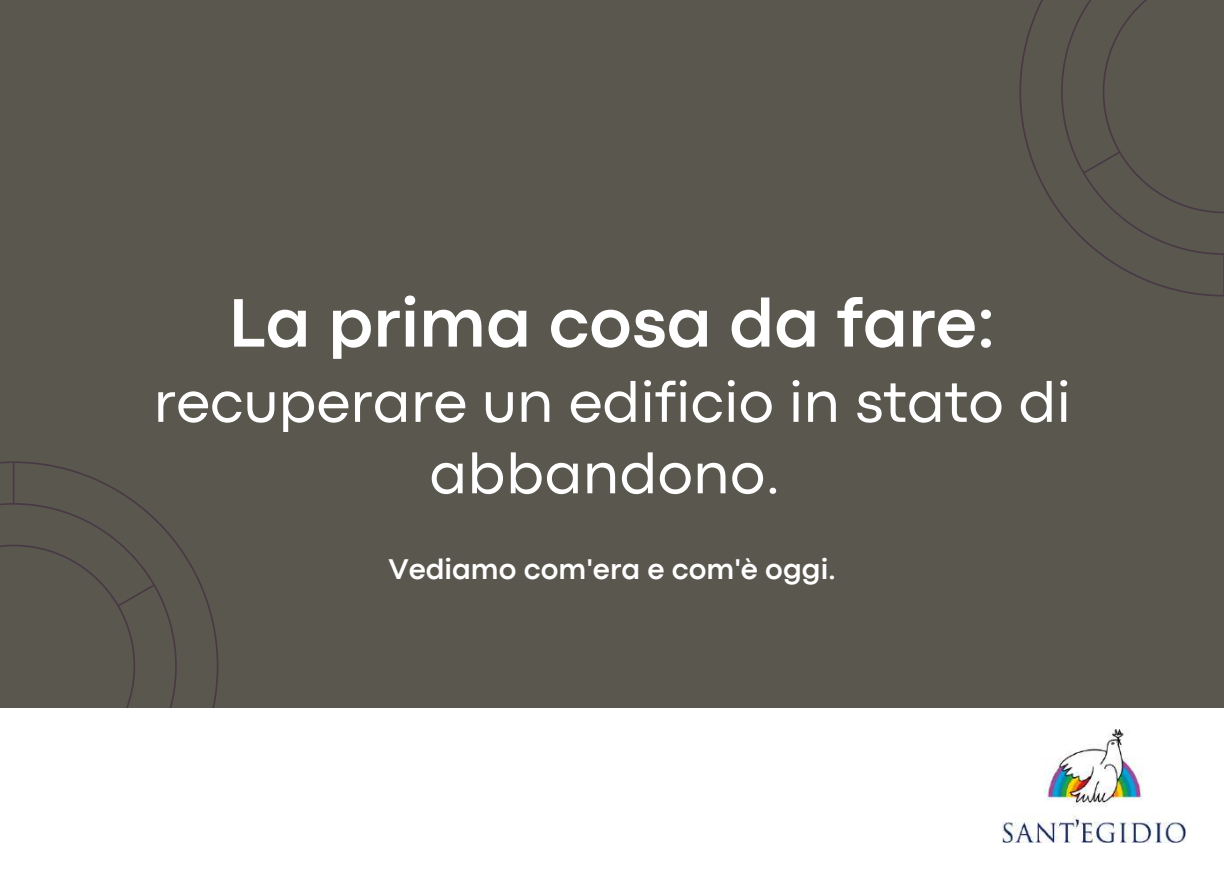
<style>
.page{position:relative;width:1224px;height:873px;background:#5a574f}
.page>*{position:absolute;margin:0;border:0;box-sizing:border-box;transform-origin:0 0}
.t1{font:700 71.4px "Codec Pro";color:#fff}
.t2{font:59.6px/71.4px "Codec Pro";color:#fff;text-align:center}
.t3{font:700 29.8px "Codec Pro";color:#fff}
</style>
<div class="page">
<svg style="left:0;top:461px;width:218px;height:247px"></svg>
<svg style="left:1019px;top:0;width:205px;height:297px"></svg>
<div style="left:0;top:708px;width:1224px;height:165px;background:#fff"></div>
<img style="left:1003px;top:730px;width:183px;height:112px">
<p class="t1" style="left:228px;top:298px;width:768px">La prima cosa da fare:</p>
<p class="t2" style="left:154px;top:371px;width:919px">recuperare un edificio in stato di abbandono.</p>
<p class="t3" style="left:388px;top:559px;width:449px">Vediamo com'era e com'è oggi.</p>
</div>
